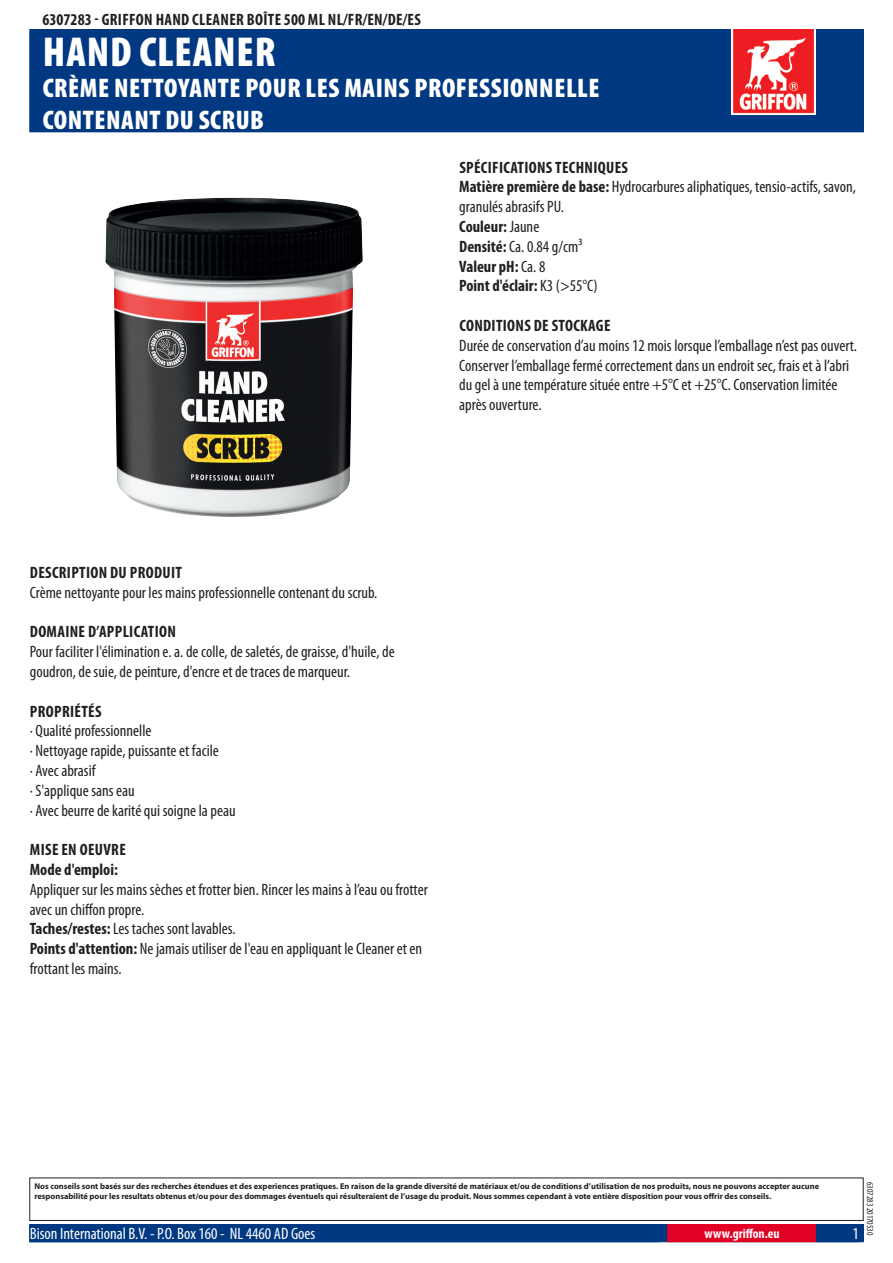
<style>
.page{position:relative;width:893px;height:1263px;background:#fff}
.page>*{position:absolute;margin:0;border:0;box-sizing:border-box;transform-origin:0 0}
.PageHeader{font:900 condensed 42px "Myriad Pro";letter-spacing:.02em;color:#fff}
.PageSubheader{font:900 condensed 27px/32.4px "Myriad Pro";letter-spacing:.02em;color:#fff}
.Regular{font:condensed 16.5px/19.8px "Myriad Pro";color:#231f20}
.TOCItem{font:700 condensed 16.5px "Myriad Pro";letter-spacing:.02em;color:#231f20}
.Regular-2{font:700 condensed 16.5px "Myriad Pro";color:#231f20}
.ContactData{font:condensed 16.5px "Myriad Pro";color:#fff}
.URL{font:700 condensed 13.5px "Myriad Pro";color:#fff}
.Revisie{font:condensed 9px "Myriad Pro";color:#231f20}
.Disclaimer{font:700 8.4px/10.1px "Myriad Pro";color:#231f20}
.s1{font-weight:700}
.s2{font-weight:400}
</style>
<div class="page">
<div style="left:30px;top:30px;width:833px;height:102px;background:#003882"></div>
<img style="left:731px;top:30px;width:85px;height:85px">
<div style="left:29px;top:1177px;width:835px;height:44px;border:1px solid #231f20"></div>
<div style="left:30px;top:1225px;width:833px;height:17px;background:#003882"></div>
<div style="left:29px;top:1224px;width:835px;height:18px;border:1px solid #003882"></div>
<div style="left:668px;top:1225px;width:148px;height:17px;background:#e20025"></div>
<div style="left:667px;top:1224px;width:150px;height:18px;border:1px solid #e20025"></div>
<img style="left:105px;top:198px;width:258px;height:319px">
<p class="TOCItem" style="left:43px;top:9px;width:380px">6307283 - GRIFFON HAND CLEANER BOÎTE 500 ML NL/FR/EN/DE/ES</p>
<p class="PageHeader" style="left:43px;top:25px;width:234px">HAND CLEANER</p>
<p class="PageSubheader" style="left:43px;top:71px;width:558px">CRÈME NETTOYANTE POUR LES MAINS PROFESSIONNELLE<br>CONTENANT DU SCRUB</p>
<p class="TOCItem" style="left:459px;top:157px;width:169px">SPÉCIFICATIONS TECH NIQUES</p>
<p class="Regular" style="left:459px;top:177px;width:398px"><span class="s1">MATIÈRE PREMIÈRE DE BASE:</span> Hydrocarbures aliphatiques, tensio-actifs, savon, granulés abrasifs PU.</p>
<p class="Regular-2" style="left:459px;top:216px;width:82px">COULEUR: <span class="s2">Jaune</span></p>
<p class="Regular" style="left:459px;top:236px;width:124px"><span class="s1">DENSITÉ:</span> Ca. 0.84 g/cm³</p>
<p class="Regular-2" style="left:459px;top:256px;width:88px">VALEUR PH: <span class="s2">Ca. 8</span></p>
<p class="Regular-2" style="left:459px;top:275px;width:140px">POINT D'ÉCLAIR: <span class="s2">K3 (&gt;55°C)</span></p>
<p class="TOCItem" style="left:459px;top:315px;width:153px">CONDITIONS DE STOCKAGE</p>
<p class="Regular" style="left:459px;top:335px;width:399px">Durée de conservation d’au moins 1 2 mois lorsque l’emballage n’est pas ouvert.<br>Conserver l’emballage fermé correctement dans un endroit sec, frais et à l’abri du gel à une température située entre +5°C et +25°C. Conservation limitée après ouverture.</p>
<p class="TOCItem" style="left:30px;top:562px;width:154px">DESCRIPTION DU PRODUIT</p>
<p class="Regular" style="left:30px;top:582px;width:349px">Crème nettoyante pour les mains professionnelle contenant du scrub.</p>
<p class="TOCItem" style="left:30px;top:621px;width:147px">DOMAINE D’APPLICATION</p>
<p class="Regular" style="left:30px;top:642px;width:366px">Pour faciliter l'élimination e. a. de colle, de saletés, de graisse, d'huile, de goudron, de suie, de peinture, d'encre et de traces de marqueur.</p>
<p class="TOCItem" style="left:30px;top:701px;width:72px">PROPRIÉTÉS</p>
<p class="Regular" style="left:30px;top:721px;width:207px">· Qualité professionnelle<br>· Nettoyage rapide, puissante et facile<br>· Avec abrasif<br>· S'applique sans eau<br>· Avec beurre de karité qui soigne la peau</p>
<p class="TOCItem" style="left:30px;top:839px;width:97px">MISE EN OEUVRE</p>
<p class="Regular-2" style="left:30px;top:859px;width:90px">MODE D'EMPLOI:</p>
<p class="Regular" style="left:30px;top:879px;width:400px">Appliquer sur les mains sèches et frotter bien. Rincer les mains à l’eau ou frotter avec un chiffon propre.</p>
<p class="Regular" style="left:30px;top:919px;width:207px"><span class="s1">TACHES/RESTES:</span> Les taches sont lavables.</p>
<p class="Regular" style="left:30px;top:939px;width:394px"><span class="s1">POINTS D'ATTENTION:</span> Ne jamais utiliser de l'eau en appliquant le Cleaner et en frottant les mains.</p>
<p class="Disclaimer" style="left:34px;top:1181px;width:786px">Nos conseils sont basés sur des recherches étendues et des experiences pratiques. En raison de la grande diversité de matériaux et/ou de conditions d’utilisation de nos produits, nous ne pouvons accepter aucune responsabilité pour les resultats obtenus et/ou pour des dommages éventuels qui résulteraient de l’usage du produit. Nous sommes cependant à vote entière disposition pour vous offrir des conseils.</p>
<p class="ContactData" style="left:30px;top:1224px;width:287px">Bison International B.V. - P.O. Box 1 60 - NL 4460 AD Goes</p>
<p class="URL" style="left:704px;top:1225px;width:77px">WWW.GRIFFON.EU</p>
<p class="Revisie" style="left:875px;top:1182px;width:55px;rotate:90deg">6307283 201 70530</p>
</div>
